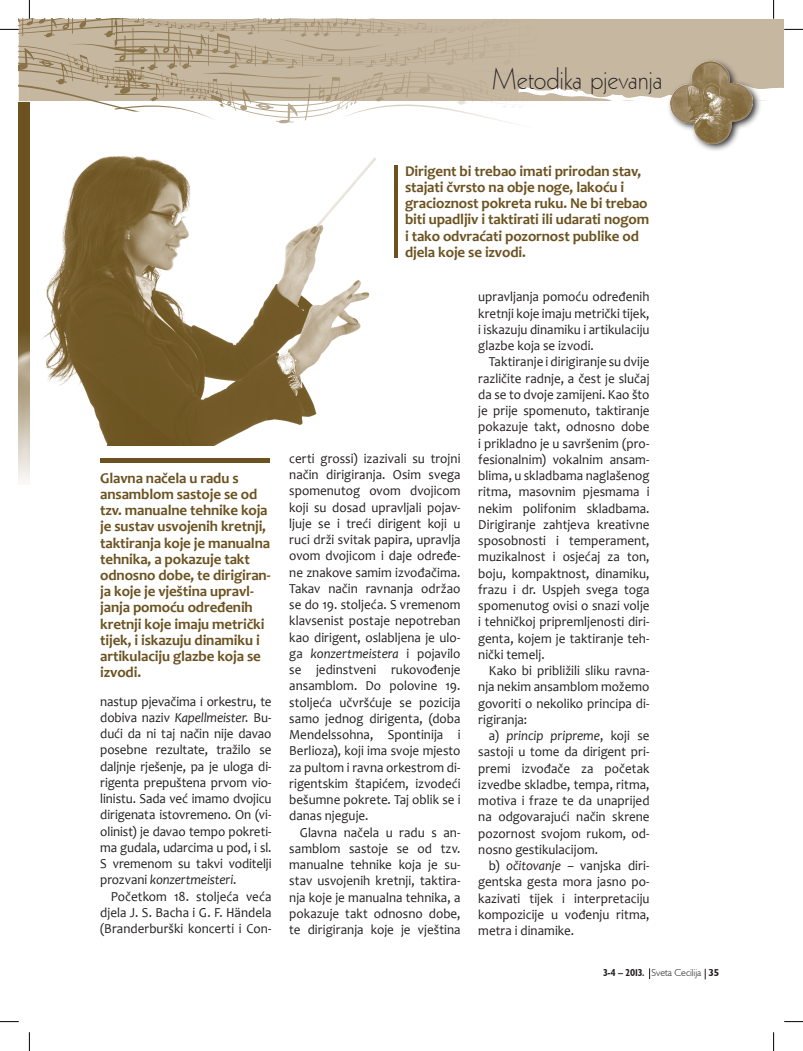
<style>
.page{position:relative;width:803px;height:1051px;background:#fff}
.page>*{position:absolute;margin:0;border:0;box-sizing:border-box;transform-origin:0 0}
.t1{font:30px "Geometric 231 BT Light C";letter-spacing:-.01em;color:#231f20;scale:.95 1}
.t2{font:700 15px/16.2px "Candara";letter-spacing:-.01em;color:#6b5220}
.t3{font:13.75px/16.2px "Candara";letter-spacing:.005em;color:#231f20;text-align:justify;scale:.95 1}
.t4{font:300 10px "Humanist 521 BT";color:#231f20}
.s1{font-style:italic}
.s2{font-weight:700;font-stretch:condensed}
.s3{font-weight:700}
</style>
<div class="page">
<div style="left:29px;top:19px;width:755px;height:81px;background:#c6b7a1"></div>
<svg style="left:144px;top:19px;width:374px;height:105px"></svg>
<svg style="left:518px;top:87px;width:266px;height:14px"></svg>
<svg style="left:667px;top:60px;width:94px;height:91px"></svg>
<img style="left:671px;top:62px;width:81px;height:81px">
<img style="left:19px;top:112px;width:10px;height:369px">
<img style="left:41px;top:156px;width:357px;height:289px">
<hr style="left:394px;top:166px;width:4px;height:92px;background:#6b5220">
<div style="left:101px;top:458px;width:169px;height:5px;background:#6b5220"></div>
<svg style="left:784px;top:29px;width:19px;height:1px"></svg>
<svg style="left:0;top:1021px;width:19px;height:1px"></svg>
<svg style="left:784px;top:1021px;width:19px;height:1px"></svg>
<svg style="left:0;top:0;width:144px;height:112px"></svg>
<svg style="left:29px;top:1032px;width:1px;height:19px"></svg>
<svg style="left:773px;top:0;width:1px;height:19px"></svg>
<svg style="left:773px;top:1032px;width:1px;height:19px"></svg>
<h1 class="t1" style="left:492px;top:60px;width:181px">Metodika pjevanja</h1>
<p class="t2" style="left:100px;top:469px;width:172px">Glavna načela u radu s ansamblom sastoje se od tzv. manualne tehnike koja je sustav usvojenih kretnji, taktiranja koje je manualna tehnika, a pokazuje takt odnosno dobe, te dirigiran&shy;ja koje je vještina upravl&shy;janja pomoću određenih kretnji koje imaju metrički tijek, i iskazuju dinamiku i artikulaciju glazbe koja se izvodi.</p>
<p class="t3" style="left:100px;top:693px;width:182px">nastup pjevačima i orkestru, te dobiva naziv <span class="s1">Kapellmeister.</span> Bu&shy;dući da ni taj način nije davao posebne rezultate, tražilo se daljnje rješenje, pa je uloga di&shy;rigenta prepuštena prvom vio&shy;linistu. Sada već imamo dvojicu dirigenata istovremeno. On (vi&shy;olinist) je davao tempo pokreti&shy;ma gudala, udarcima u pod, i sl.<br>S vremenom su takvi voditelji prozvani <span class="s1">konzertmeisteri</span>.</p>
<p class="t3" style="left:100px;top:888px;width:182px;text-indent:11px">Početkom 18. stoljeća veća djela J. S. Bacha i G. F. Händela (Branderburški koncerti i Con-</p>
<p class="t2" style="left:405px;top:163px;width:246px">Dirigent bi trebao imati prirodan stav, stajati čvrsto na obje noge, lakoću i gracioznost pokreta ruku. Ne bi trebao biti upadljiv i taktirati ili udarati nogom i tako odvraćati pozornost publike od djela koje se izvodi.</p>
<p class="t3" style="left:289px;top:450px;width:182px">certi grossi) izazivali su trojni način dirigiranja. Osim svega spomenutog ovom dvojicom koji su dosad upravljali pojav&shy;ljuje se i treći dirigent koji u ruci drži svitak papira, upravlja ovom dvojicom i daje određe&shy;ne znakove samim izvođačima.<br>Takav način ravnanja održao se do 19. stoljeća. S vremenom klavsenist postaje nepotreban kao dirigent, oslabljena je ulo&shy;ga <span class="s1">konzertmeistera</span> i pojavilo se jedinstveni rukovođenje ansamblom. Do polovine 19. stoljeća učvršćuje se pozicija samo jednog dirigenta, (doba Mendelssohna, Spontinija i Berlioza), koji ima svoje mjesto za pultom i ravna orkestrom di&shy;rigentskim štapićem, izvodeći bešumne pokrete. Taj oblik se i danas njeguje.</p>
<p class="t3" style="left:289px;top:824px;width:182px;text-indent:11px">Glavna načela u radu s an&shy;samblom sastoje se od tzv. manualne tehnike koja je su&shy;stav usvojenih kretnji, taktira&shy;nja koje je manualna tehnika, a pokazuje takt odnosno dobe, te dirigiranja koje je vještina</p>
<p class="t3" style="left:478px;top:289px;width:182px">upravljanja pomoću određenih kretnji koje imaju metrički tijek, i iskazuju dinamiku i artikulaciju glazbe koja se izvodi.</p>
<p class="t3" style="left:478px;top:354px;width:182px;text-indent:11px">Taktiranje i dirigiranje su dvije različite radnje, a čest je slučaj da se to dvoje zamijeni. Kao što je prije spomenuto, taktiranje pokazuje takt, odnosno dobe i prikladno je u savršenim (pro&shy;fesionalnim) vokalnim ansam&shy;blima, u skladbama naglašenog ritma, masovnim pjesmama i nekim polifonim skladbama.<br>Dirigiranje zahtjeva kreativne sposobnosti i temperament, muzikalnost i osjećaj za ton, boju, kompaktnost, dinamiku, frazu i dr. Uspjeh svega toga spomenutog ovisi o snazi volje i tehničkoj pripremljenosti diri&shy;genta, kojem je taktiranje teh&shy;nički temelj.</p>
<p class="t3" style="left:478px;top:662px;width:182px;text-indent:11px">Kako bi približili sliku ravna&shy;nja nekim ansamblom možemo govoriti o nekoliko principa di&shy;rigiranja:</p>
<p class="t3" style="left:478px;top:727px;width:182px;text-indent:11px">a) <span class="s1">princip pripreme</span>, koji se sastoji u tome da dirigent pri&shy;premi izvođače za početak izvedbe skladbe, tempa, ritma, motiva i fraze te da unaprijed na odgovarajući način skrene pozornost svojom rukom, od&shy;nosno gestikulacijom.</p>
<p class="t3" style="left:478px;top:857px;width:182px;text-indent:11px">b) <span class="s1">očitovanje –</span> vanjska diri&shy;gentska gesta mora jasno po&shy;kazivati tijek i interpretaciju kompozicije u vođenju ritma, metra i dinamike.</p>
<p class="t4" style="left:603px;top:967px;width:117px"><span class="s2">3-4 – 2013.</span> Sveta Cecilija <span class="s3">35</span></p>
</div>
